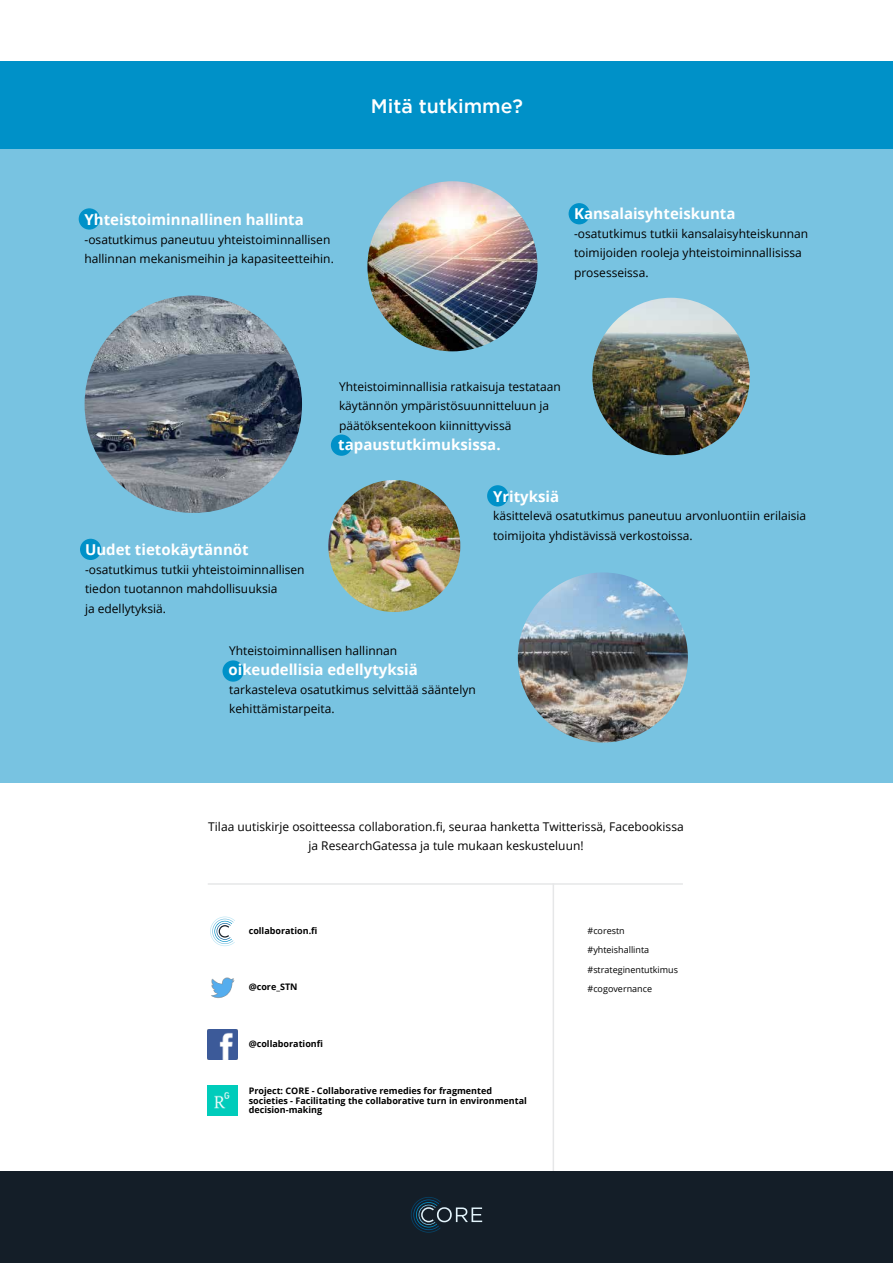
<style>
.page{position:relative;width:893px;height:1263px;background:#fff}
.page>*{position:absolute;margin:0;border:0;box-sizing:border-box;transform-origin:0 0}
.t1{font:500 19.5px "Gotham";color:#fff}
.t2{font:700 15px "Open Sans";color:#fff}
.t3{font:12px/19.5px "Open Sans";color:#000}
.t4{font:700 9px/9.4px "Open Sans";color:#000}
.t5{font:9px/19.5px "Open Sans";color:#000}
</style>
<div class="page">
<div style="left:0;top:139px;width:893px;height:644px;background:#78c3e1"></div>
<div style="left:0;top:61px;width:893px;height:88px;background:#0091c8"></div>
<img style="left:367px;top:181px;width:170px;height:170px;border-radius:85px">
<img style="left:85px;top:295px;width:217px;height:218px;border-radius:109px">
<img style="left:592px;top:298px;width:158px;height:157px;border-radius:79px">
<img style="left:328px;top:480px;width:132px;height:132px;border-radius:66px">
<img style="left:518px;top:572px;width:170px;height:170px;border-radius:85px">
<img style="left:208px;top:1086px;width:30px;height:29px">
<svg style="left:210px;top:916px;width:25px;height:30px"></svg>
<img style="left:211px;top:977px;width:24px;height:21px">
<img style="left:208px;top:1029px;width:30px;height:30px">
<div style="left:80px;top:539px;width:21px;height:21px;background:#0091c8;border-radius:50%"></div>
<div style="left:79px;top:208px;width:21px;height:22px;background:#0091c8;border-radius:50%"></div>
<div style="left:331px;top:434px;width:21px;height:22px;background:#0091c8;border-radius:50%"></div>
<div style="left:569px;top:203px;width:21px;height:21px;background:#0091c8;border-radius:50%"></div>
<div style="left:487px;top:485px;width:21px;height:21px;background:#0091c8;border-radius:50%"></div>
<div style="left:222px;top:660px;width:22px;height:22px;background:#0091c8;border-radius:50%"></div>
<hr style="left:208px;top:883px;width:475px;height:2px;background:#e6e7e8">
<hr style="left:553px;top:883px;width:1px;height:292px;background:#e6e7e8">
<div style="left:0;top:1172px;width:893px;height:91px;background:#141e28"></div>
<svg style="left:411px;top:1197px;width:71px;height:36px"></svg>
<h1 class="t1" style="left:371px;top:95px;width:154px">Mitä tutkimme?</h1>
<p class="t2" style="left:85px;top:209px;width:221px">Yhteistoiminnallinen hallinta</p>
<p class="t3" style="left:85px;top:229px;width:251px">-osatutkimus paneutuu yhteistoiminnallisen hallinnan mekanismeihin ja kapasiteetteihin.</p>
<p class="t2" style="left:574px;top:203px;width:163px">Kansalaisyhteiskunta</p>
<p class="t3" style="left:574px;top:223px;width:236px">-osatutkimus tutkii kansalaisyhteiskunnan toimijoiden rooleja yhteistoiminnallisissa prosesseissa.</p>
<p class="t3" style="left:339px;top:376px;width:223px">Yhteistoiminnallisia ratkaisuja testataan käytännön ympäristösuunnitteluun ja päätöksentekoon kiinnittyvissä</p>
<p class="t2" style="left:338px;top:434px;width:164px">tapaustutkimuksissa.</p>
<p class="t2" style="left:493px;top:485px;width:68px">Yrityksiä</p>
<p class="t2" style="left:85px;top:539px;width:165px">Uudet tietokäytännöt</p>
<p class="t3" style="left:85px;top:559px;width:221px">-osatutkimus tutkii yhteistoiminnallisen tiedon tuotannon mahdollisuuksia<br>ja edellytyksiä.</p>
<p class="t3" style="left:229px;top:640px;width:169px">Yhteistoiminnallisen hallinnan</p>
<p class="t2" style="left:228px;top:659px;width:191px">oikeudellisia edellytyksiä</p>
<p class="t3" style="left:229px;top:679px;width:248px">tarkasteleva osatutkimus selvittää sääntelyn kehittämistarpeita.</p>
<p class="t3" style="left:493px;top:506px;width:315px">käsittelevä osatutkimus paneutuu arvonluontiin erilaisia toimijoita yhdistävissä verkostoissa.</p>
<p class="t3" style="left:208px;top:816px;width:477px;text-align:center">Tilaa uutiskirje osoitteessa collaboration.fi, seuraa hanketta Twitterissä, Facebookissa ja ResearchGatessa ja tule mukaan keskusteluun!</p>
<p class="t4" style="left:249px;top:925px;width:70px">collaboration.fi</p>
<p class="t4" style="left:249px;top:981px;width:50px">@core_STN</p>
<p class="t4" style="left:249px;top:1039px;width:76px">@collaborationfi</p>
<p class="t4" style="left:249px;top:1086px;width:280px">Project: CORE - Collaborative remedies for fragmented societies - Facilitating the collaborative turn in environmental decision-making</p>
<p class="t5" style="left:587px;top:920px;width:92px">#corestn #yhteishallinta #strateginentutkimus #cogovernance</p>
</div>
